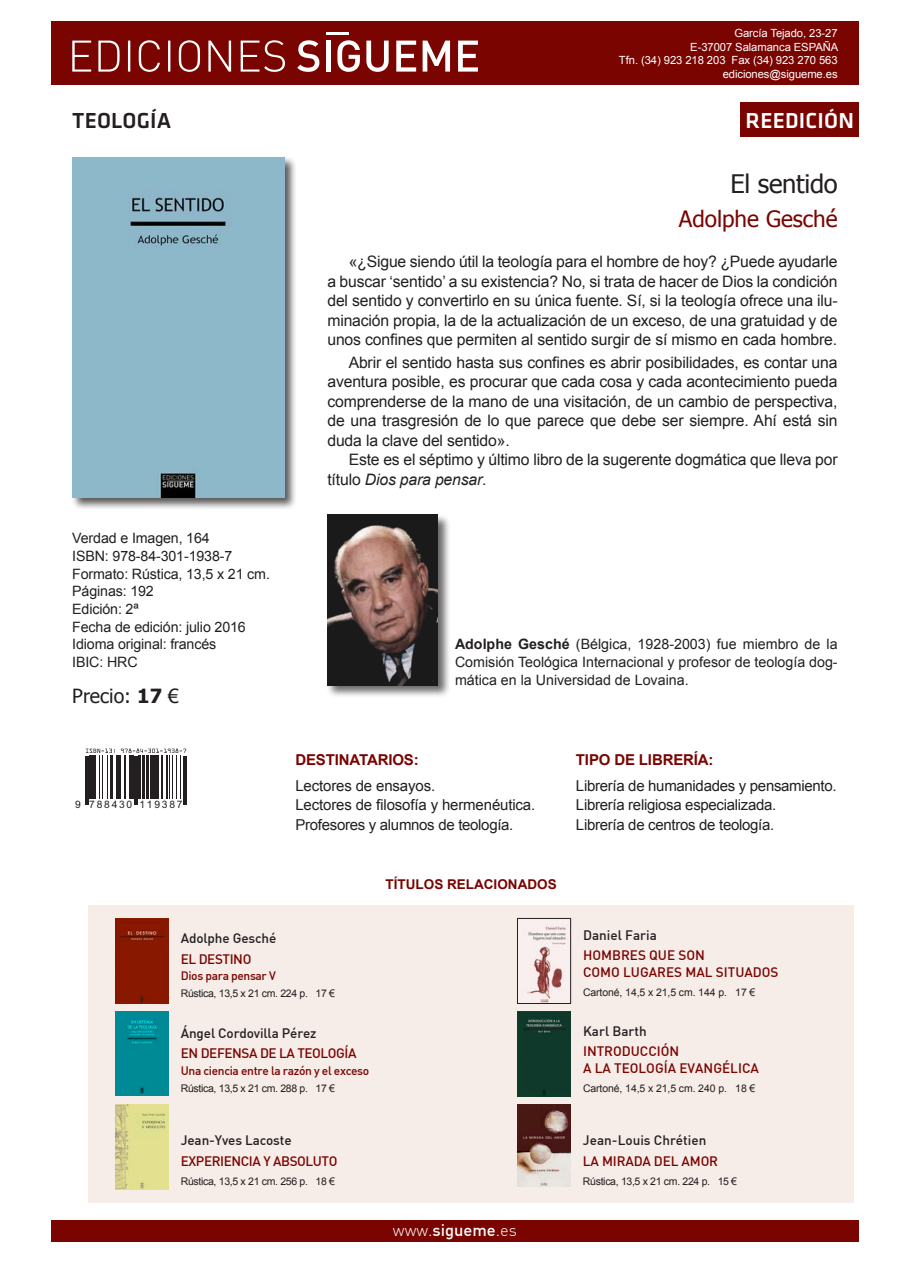
<style>
.page{position:relative;width:910px;height:1280px;background:#fff}
.page>*{position:absolute;margin:0;border:0;box-sizing:border-box;transform-origin:0 0}
.t1{font:25.5px "Tahoma";letter-spacing:-.01em;color:#231f20}
.t2{font:22.5px "Tahoma";color:#790400}
.t3{font:500 22.5px "Klavika";letter-spacing:.01em;color:#fff}
.t4{font:500 22.5px "Klavika";letter-spacing:.01em;color:#231f20}
.t5{font:19.5px "Tahoma";color:#231f20}
.t6{font:300 16.5px "DIN";color:#fff}
.t7{font:15.75px/19.5px "Arial";letter-spacing:-.01em;color:#231f20;text-align:justify}
.t8{font:15px/19.5px "Arial";letter-spacing:-.02em;color:#231f20}
.t9{font:700 15px "Arial";letter-spacing:-.01em;color:#790400}
.t10{font:14.25px/17.7px "Arial";letter-spacing:-.01em;color:#231f20}
.t11{font:500 13.5px/16.5px "DIN";color:#790400}
.t12{font:500 13.5px "DIN";letter-spacing:-.01em;color:#231f20}
.t13{font:500 13.5px "DIN";letter-spacing:-.03em;color:#790400}
.t14{font:700 13.5px "Arial";color:#790400}
.t15{font:500 12px "DIN";letter-spacing:-.03em;color:#790400}
.t16{font:11.25px/13.5px "Arial";letter-spacing:-.005em;color:#fff;text-align:right}
.t17{font:10.5px "Arial";letter-spacing:-.03em;color:#231f20}
.t18{font:10.5px "Arial";letter-spacing:-.01em;color:#231f20}
.t19{font:10.35px "Arial";letter-spacing:.17em;color:#231f20}
.s1{font-weight:700}
.s2{font-style:italic}
.s3{font-weight:500}
</style>
<div class="page">
<div style="left:88px;top:905px;width:766px;height:297px;background:#f6ece8"></div>
<div style="left:51px;top:21px;width:808px;height:64px;background:#790400"></div>
<hr style="left:326px;top:32px;width:23px;height:3px;background:#fff">
<svg style="left:297px;top:40px;width:22px;height:32px"></svg>
<hr style="left:326px;top:41px;width:4px;height:31px;background:#fff">
<svg style="left:337px;top:40px;width:23px;height:32px"></svg>
<svg style="left:366px;top:41px;width:23px;height:31px"></svg>
<svg style="left:396px;top:41px;width:20px;height:31px"></svg>
<svg style="left:423px;top:41px;width:27px;height:31px"></svg>
<svg style="left:458px;top:41px;width:20px;height:31px"></svg>
<svg style="left:72px;top:40px;width:213px;height:32px"></svg>
<div style="left:51px;top:1220px;width:808px;height:22px;background:#790400"></div>
<div style="left:71px;top:156px;width:226px;height:355px;background:#231f20;opacity:.75"></div>
<div style="left:72px;top:157px;width:212px;height:340px;background:#8db8c9"></div>
<svg style="left:86px;top:749px;width:29px;height:4px"></svg>
<svg style="left:121px;top:749px;width:65px;height:4px"></svg>
<hr style="left:85px;top:756px;width:1px;height:48px;background:#231f20">
<hr style="left:87px;top:756px;width:1px;height:48px;background:#231f20">
<hr style="left:89px;top:756px;width:4px;height:43px;background:#231f20">
<hr style="left:94px;top:756px;width:2px;height:43px;background:#231f20">
<hr style="left:99px;top:756px;width:1px;height:43px;background:#231f20">
<hr style="left:102px;top:756px;width:1px;height:43px;background:#231f20">
<hr style="left:107px;top:756px;width:1px;height:43px;background:#231f20">
<hr style="left:110px;top:756px;width:1px;height:43px;background:#231f20">
<hr style="left:112px;top:756px;width:1px;height:43px;background:#231f20">
<hr style="left:116px;top:756px;width:2px;height:43px;background:#231f20">
<hr style="left:119px;top:756px;width:1px;height:43px;background:#231f20">
<hr style="left:125px;top:756px;width:1px;height:43px;background:#231f20">
<hr style="left:129px;top:756px;width:2px;height:43px;background:#231f20">
<hr style="left:132px;top:756px;width:1px;height:43px;background:#231f20">
<hr style="left:134px;top:756px;width:1px;height:48px;background:#231f20">
<hr style="left:136px;top:756px;width:2px;height:48px;background:#231f20">
<hr style="left:139px;top:756px;width:2px;height:43px;background:#231f20">
<hr style="left:143px;top:756px;width:2px;height:43px;background:#231f20">
<hr style="left:146px;top:756px;width:2px;height:43px;background:#231f20">
<hr style="left:150px;top:756px;width:3px;height:43px;background:#231f20">
<hr style="left:154px;top:756px;width:3px;height:43px;background:#231f20">
<hr style="left:158px;top:756px;width:1px;height:43px;background:#231f20">
<hr style="left:161px;top:756px;width:1px;height:43px;background:#231f20">
<hr style="left:166px;top:756px;width:1px;height:43px;background:#231f20">
<hr style="left:168px;top:756px;width:1px;height:43px;background:#231f20">
<hr style="left:172px;top:756px;width:1px;height:43px;background:#231f20">
<hr style="left:176px;top:756px;width:1px;height:43px;background:#231f20">
<hr style="left:180px;top:756px;width:1px;height:43px;background:#231f20">
<hr style="left:183px;top:756px;width:2px;height:48px;background:#231f20">
<hr style="left:186px;top:756px;width:1px;height:48px;background:#231f20">
<div style="left:326px;top:514px;width:125px;height:184px;background:#231f20;opacity:.75"></div>
<img style="left:327px;top:515px;width:111px;height:170px">
<img style="left:115px;top:918px;width:53px;height:85px">
<img style="left:115px;top:1011px;width:53px;height:85px">
<img style="left:518px;top:1104px;width:52px;height:82px">
<img style="left:115px;top:1104px;width:53px;height:85px">
<div style="left:741px;top:102px;width:118px;height:34px;background:#790400"></div>
<img style="left:527px;top:924px;width:42px;height:77px">
<div style="left:517px;top:918px;width:54px;height:85px;border:1px solid #231f20"></div>
<img style="left:518px;top:1011px;width:52px;height:85px">
<h2 class="t4" style="left:72px;top:108px;width:101px">TEOLOGÍA</h2>
<p class="t10" style="left:72px;top:530px;width:199px">Verdad e Imagen, 164<br>ISBN: 978-84-301-1938-7<br>Formato: Rústica, 13,5 x 21 cm.<br>Páginas: 192<br>Edición: 2ª<br>Fecha de edición: julio 2016<br>Idioma original: francés<br>IBIC: HRC</p>
<p class="t5" style="left:72px;top:683px;width:108px">Precio: <span class="s1">17</span> €</p>
<p class="t19" style="left:75px;top:797px;width:109px">9 788430 119387</p>
<p class="t16" style="left:619px;top:26px;width:221px">García Tejado, 23-27<br>E-37007 Salamanca ESPAÑA<br>Tfn. (34) 923 218 203 Fax (34) 923 270 563 ediciones@sigueme.es</p>
<h2 class="t3" style="left:746px;top:108px;width:110px">REEDICIÓN</h2>
<h1 class="t1" style="left:731px;top:166px;width:109px">El sentido</h1>
<h2 class="t2" style="left:679px;top:203px;width:160px">Adolphe Gesché</h2>
<p class="t7" style="left:327px;top:252px;width:512px;text-indent:21px">«¿Sigue siendo útil la teología para el hombre de hoy? ¿Puede ayudarle a buscar ‘sentido’ a su existencia? No, si trata de hacer de Dios la condición del sentido y convertirlo en su única fuente. Sí, si la teología ofrece una ilu&shy;minación propia, la de la actualización de un exceso, de una gratuidad y de unos confines que permiten al sentido surgir de sí mismo en cada hombre.</p>
<p class="t7" style="left:327px;top:352px;width:512px;text-indent:21px">Abrir el sentido hasta sus confines es abrir posibilidades, es contar una aventura posible, es procurar que cada cosa y cada acontecimiento pueda comprenderse de la mano de una visitación, de un cambio de perspectiva, de una trasgresión de lo que parece que debe ser siempre. Ahí está sin duda la clave del sentido».</p>
<p class="t7" style="left:327px;top:450px;width:512px;text-indent:21px">Este es el séptimo y último libro de la sugerente dogmática que lleva por título <span class="s2">Dios para pensar</span>.</p>
<p class="t10" style="left:455px;top:635px;width:384px;text-align:justify"><span class="s1">Adolphe Gesché</span> (Bélgica, 1928-2003) fue miembro de la Comisión Teológica Internacional y profesor de teología dog&shy;mática en la Universidad de Lovaina.</p>
<p class="t9" style="left:295px;top:750px;width:125px">DESTINATARIOS:</p>
<p class="t8" style="left:295px;top:776px;width:241px">Lectores de ensayos.<br>Lectores de filosofía y hermenéutica.<br>Profesores y alumnos de teología.</p>
<p class="t14" style="left:386px;top:876px;width:40px">Títulos</p>
<p class="t14" style="left:447px;top:876px;width:111px">RELACIONADOS</p>
<p class="t9" style="left:576px;top:750px;width:139px">TIPO DE LIBRERÍA:</p>
<p class="t8" style="left:576px;top:776px;width:262px">Librería de humanidades y pensamiento.<br>Librería religiosa especializada.<br>Librería de centros de teología.</p>
<p class="t12" style="left:181px;top:930px;width:97px">Adolphe Gesché</p>
<p class="t11" style="left:181px;top:950px;width:70px">EL DESTINO</p>
<p class="t15" style="left:181px;top:968px;width:97px">D ios para pensar V</p>
<p class="t17" style="left:181px;top:987px;width:156px">Rústica, 13,5 x 21 cm. 224 p. 17 €</p>
<p class="t12" style="left:181px;top:1024px;width:137px">Ángel Cordovilla Pérez</p>
<p class="t13" style="left:181px;top:1045px;width:177px">En defensa de la teología</p>
<p class="t15" style="left:181px;top:1062px;width:190px">U na ciencia entre la razón y el exceso</p>
<p class="t17" style="left:181px;top:1081px;width:156px">Rústica, 13,5 x 21 cm. 288 p. 17 €</p>
<p class="t12" style="left:181px;top:1132px;width:112px">Jean-Yves Lacoste</p>
<p class="t13" style="left:181px;top:1152px;width:158px">Experiencia y absoluto</p>
<p class="t17" style="left:181px;top:1174px;width:156px">Rústica, 13,5 x 21 cm. 256 p. 18 €</p>
<p class="t6" style="left:393px;top:1220px;width:126px">www.<span class="s3">sigueme</span>.es</p>
<p class="t12" style="left:583px;top:926px;width:75px">Daniel Faria</p>
<p class="t11" style="left:583px;top:947px;width:196px">Hombres que son<br>como lugares mal situados</p>
<p class="t18" style="left:583px;top:985px;width:174px">Cartoné, 14,5 x 21,5 cm. 144 p. 17 €</p>
<p class="t12" style="left:583px;top:1022px;width:65px">Karl Barth</p>
<p class="t11" style="left:583px;top:1043px;width:177px">Introducción<br>a la teología evang élica</p>
<p class="t18" style="left:583px;top:1081px;width:174px">Cartoné, 14,5 x 21,5 cm. 240 p. 18 €</p>
<p class="t12" style="left:583px;top:1132px;width:125px">Jean-Louis Chrétien</p>
<p class="t11" style="left:583px;top:1152px;width:137px">la mirada del amor</p>
<p class="t17" style="left:583px;top:1174px;width:156px">Rústica, 13,5 x 21 cm. 224 p. 15 €</p>
</div>
